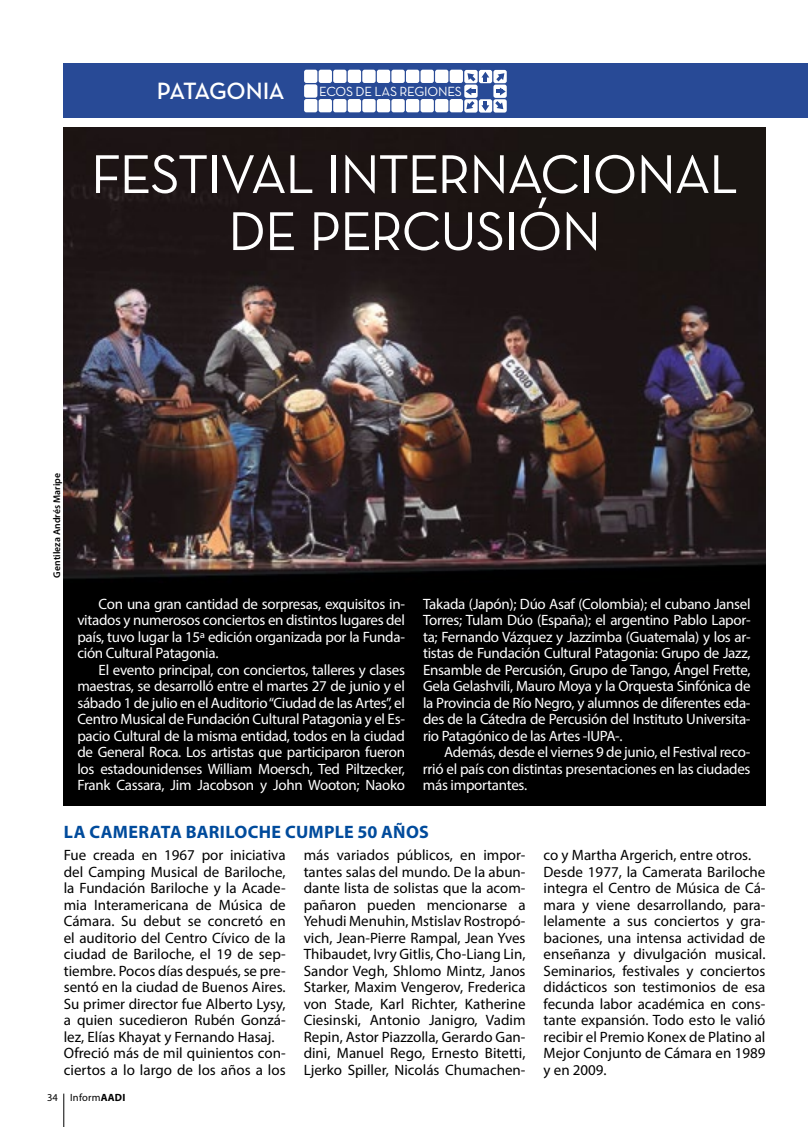
<style>
.page{position:relative;width:808px;height:1127px;background:#fff}
.page>*{position:absolute;margin:0;border:0;box-sizing:border-box;transform-origin:0 0}
.t1{font:55.5px/57px "Neutra Text";letter-spacing:-.03em;color:#fff;text-align:center}
.t2{font:600 24px "Neutra Text";letter-spacing:-.035em;color:#fff}
.t3{font:700 18px "Myriad Pro";letter-spacing:.015em;color:#004b9c}
.t4{font:15px/16.5px "Myriad Pro";color:#000}
.t5{font:15px/16.5px "Myriad Pro";letter-spacing:-.02em;color:#fff;text-align:justify}
.t6{font:13.5px "Neutra Text";letter-spacing:-.02em;color:#fff}
.t7{font:10.5px "Myriad Pro";letter-spacing:.02em;color:#000}
.t8{font:600 9.75px "Myriad Pro";letter-spacing:.005em;color:#000}
.s1{font-weight:700}
</style>
<div class="page">
<hr style="left:63px;top:1093px;width:1px;height:34px;background:#000">
<img style="left:64px;top:128px;width:701px;height:678px">
<div style="left:64px;top:64px;width:744px;height:54px;background:#284a96"></div>
<div style="left:304px;top:70px;width:13px;height:13px;background:#fff;border-radius:2px"></div>
<div style="left:319px;top:70px;width:13px;height:13px;background:#fff;border-radius:2px"></div>
<div style="left:333px;top:70px;width:13px;height:13px;background:#fff;border-radius:2px"></div>
<div style="left:348px;top:70px;width:13px;height:13px;background:#fff;border-radius:2px"></div>
<div style="left:362px;top:70px;width:14px;height:13px;background:#fff;border-radius:2px"></div>
<div style="left:377px;top:70px;width:13px;height:13px;background:#fff;border-radius:2px"></div>
<div style="left:391px;top:70px;width:14px;height:13px;background:#fff;border-radius:2px"></div>
<div style="left:406px;top:70px;width:13px;height:13px;background:#fff;border-radius:2px"></div>
<div style="left:420px;top:70px;width:14px;height:13px;background:#fff;border-radius:2px"></div>
<div style="left:435px;top:70px;width:13px;height:13px;background:#fff;border-radius:2px"></div>
<div style="left:450px;top:70px;width:13px;height:13px;background:#fff;border-radius:2px"></div>
<div style="left:304px;top:84px;width:13px;height:14px;background:#fff;border-radius:2px"></div>
<div style="left:304px;top:99px;width:13px;height:13px;background:#fff;border-radius:2px"></div>
<div style="left:319px;top:99px;width:13px;height:13px;background:#fff;border-radius:2px"></div>
<div style="left:333px;top:99px;width:13px;height:13px;background:#fff;border-radius:2px"></div>
<div style="left:348px;top:99px;width:13px;height:13px;background:#fff;border-radius:2px"></div>
<div style="left:362px;top:99px;width:14px;height:13px;background:#fff;border-radius:2px"></div>
<div style="left:377px;top:99px;width:13px;height:13px;background:#fff;border-radius:2px"></div>
<div style="left:391px;top:99px;width:14px;height:13px;background:#fff;border-radius:2px"></div>
<div style="left:406px;top:99px;width:13px;height:13px;background:#fff;border-radius:2px"></div>
<div style="left:420px;top:99px;width:14px;height:13px;background:#fff;border-radius:2px"></div>
<div style="left:435px;top:99px;width:13px;height:13px;background:#fff;border-radius:2px"></div>
<div style="left:450px;top:99px;width:13px;height:13px;background:#fff;border-radius:2px"></div>
<div style="left:464px;top:70px;width:14px;height:13px;background:#fff;border-radius:2px"></div>
<div style="left:479px;top:70px;width:13px;height:13px;background:#fff;border-radius:2px"></div>
<div style="left:493px;top:70px;width:14px;height:13px;background:#fff;border-radius:2px"></div>
<div style="left:464px;top:85px;width:14px;height:13px;background:#fff;border-radius:2px"></div>
<div style="left:493px;top:85px;width:14px;height:13px;background:#fff;border-radius:2px"></div>
<div style="left:464px;top:99px;width:14px;height:14px;background:#fff;border-radius:2px"></div>
<div style="left:479px;top:99px;width:13px;height:14px;background:#fff;border-radius:2px"></div>
<div style="left:493px;top:99px;width:14px;height:14px;background:#fff;border-radius:2px"></div>
<svg style="left:496px;top:88px;width:10px;height:7px"></svg>
<svg style="left:466px;top:72px;width:23px;height:23px"></svg>
<svg style="left:496px;top:73px;width:8px;height:8px"></svg>
<svg style="left:481px;top:101px;width:8px;height:10px"></svg>
<svg style="left:495px;top:101px;width:8px;height:8px"></svg>
<svg style="left:466px;top:101px;width:8px;height:8px"></svg>
<hr style="left:807px;top:598px;width:1px;height:208px;background:#90a60b">
<hr style="left:807px;top:118px;width:1px;height:626px;background:#90a60b">
<h2 class="t2" style="left:157px;top:76px;width:129px">PATAGONIA</h2>
<p class="t6" style="left:319px;top:83px;width:144px">ECOS DE LAS REGIONES</p>
<h1 class="t1" style="left:91px;top:145px;width:649px">FESTIVAL INTERNACIONAL<br>DE PERCUSIÓN</h1>
<p class="t8" style="left:51px;top:577px;width:106px;rotate:-90deg">Gentileza Andrés Maripe</p>
<p class="t5" style="left:77px;top:595px;width:329px;text-indent:21px">Con una gran cantidad de sorpresas, exquisitos in&shy;vitados y numerosos conciertos en distintos lugares del país, tuvo lugar la 15ª edición organizada por la Funda&shy;ción Cultural Patagonia.</p>
<p class="t5" style="left:77px;top:661px;width:329px;text-indent:21px">El evento principal, con conciertos, talleres y clases maestras, se desarrolló entre el martes 27 de junio y el sábado 1 de julio en el Auditorio “Ciudad de las Artes”, el Centro Musical de Fundación Cultural Patagonia y el Es&shy;pacio Cultural de la misma entidad, todos en la ciudad de General Roca. Los artistas que participaron fueron los estadounidenses William Moersch, Ted Piltzecker, Frank Cassara, Jim Jacobson y John Wooton; Naoko</p>
<p class="t5" style="left:423px;top:595px;width:329px">Takada (Japón); Dúo Asaf (Colombia); el cubano Jansel Torres; Tulam Dúo (España); el argentino Pablo Lapor&shy;ta; Fernando Vázquez y Jazzimba (Guatemala) y los ar&shy;tistas de Fundación Cultural Patagonia: Grupo de Jazz, Ensamble de Percusión, Grupo de Tango, Ángel Frette, Gela Gelashvili, Mauro Moya y la Orquesta Sinfónica de la Provincia de Río Negro, y alumnos de diferentes eda&shy;des de la Cátedra de Percusión del Instituto Universita&shy;rio Patagónico de las Artes -IUPA-.</p>
<p class="t5" style="left:423px;top:744px;width:329px;text-indent:21px">Además, desde el viernes 9 de junio, el Festival reco&shy;rrió el país con distintas presentaciones en las ciudades más importantes.</p>
<p class="t3" style="left:64px;top:820px;width:366px">LA CAMERATA BARILOCHE CUMPLE 50 AÑOS</p>
<p class="t4" style="left:64px;top:846px;width:223px">Fue creada en 1967 por iniciativa del Camping Musical de Bariloche, la Fundación Bariloche y la Acade&shy;mia Interamericana de Música de Cámara. Su debut se concretó en el auditorio del Centro Cívico de la ciudad de Bariloche, el 19 de sep&shy;tiembre. Pocos días después, se pre&shy;sentó en la ciudad de Buenos Aires.<br>Su primer director fue Alberto Lysy, a quien sucedieron Rubén Gonzá&shy;lez, Elías Khayat y Fernando Hasaj.<br>Ofreció más de mil quinientos con&shy;ciertos a lo largo de los años a los</p>
<p class="t4" style="left:304px;top:846px;width:223px;text-align:justify">más variados públicos, en impor&shy;tantes salas del mundo. De la abun&shy;dante lista de solistas que la acom&shy;pañaron pueden mencionarse a Yehudi Menuhin, Mstislav Rostropó&shy;vich, Jean-Pierre Rampal, Jean Yves Thibaudet, Ivry Gitlis, Cho-Liang Lin, Sandor Vegh, Shlomo Mintz, Janos Starker, Maxim Vengerov, Frederica von Stade, Karl Richter, Katherine Ciesinski, Antonio Janigro, Vadim Repin, Astor Piazzolla, Gerardo Gan&shy;dini, Manuel Rego, Ernesto Bitetti, Ljerko Spiller, Nicolás Chumachen-</p>
<p class="t4" style="left:544px;top:846px;width:223px">co y Martha Argerich, entre otros.<br>Desde 1977, la Camerata Bariloche integra el Centro de Música de Cá&shy;mara y viene desarrollando, para&shy;lelamente a sus conciertos y gra&shy;baciones, una intensa actividad de enseñanza y divulgación musical.<br>Seminarios, festivales y conciertos didácticos son testimonios de esa fecunda labor académica en cons&shy;tante expansión. Todo esto le valió recibir el Premio Konex de Platino al<br>Mejor Conjunto de Cámara en 1989 y en 2009.</p>
<p class="t7" style="left:47px;top:1091px;width:80px">34 Inform<span class="s1">AADI</span></p>
</div>
